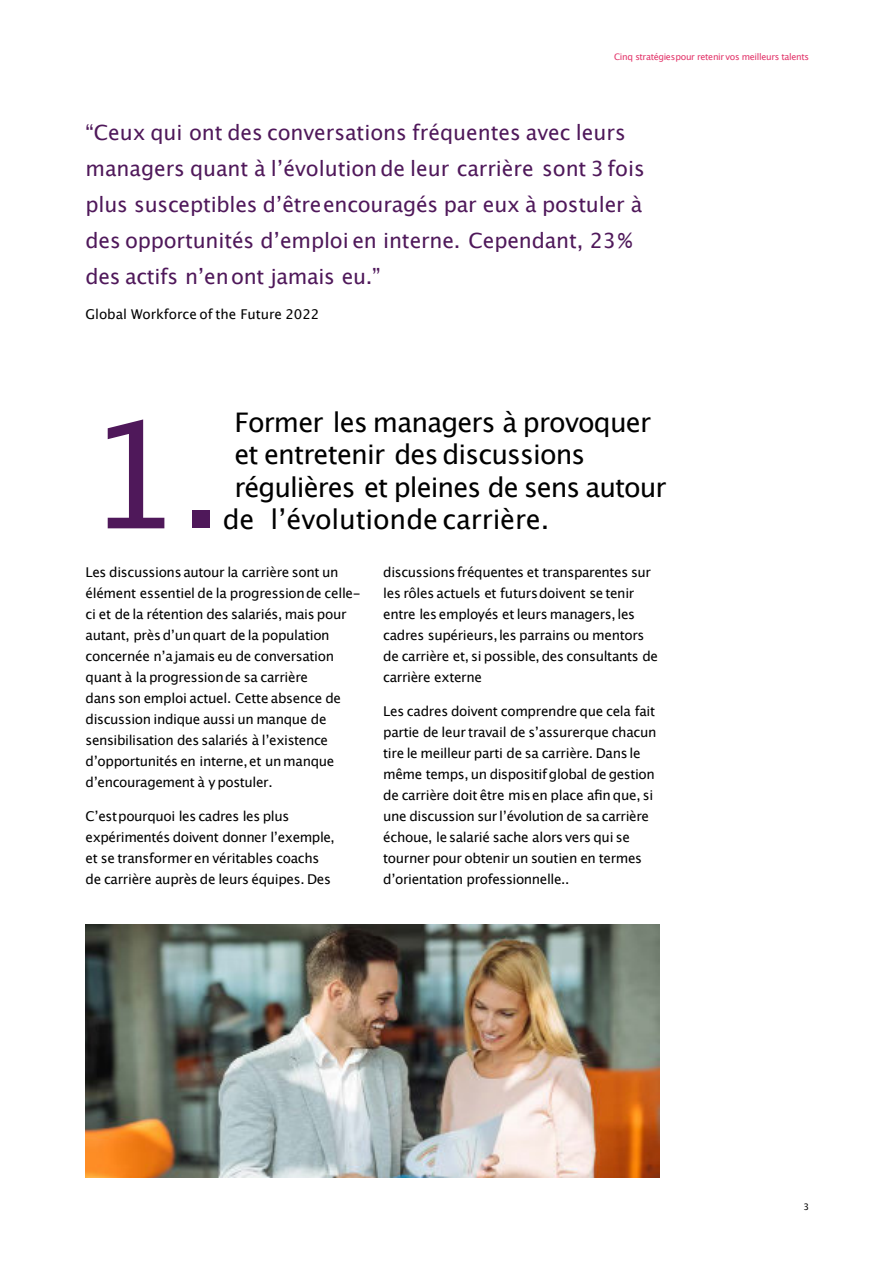
<style>
.page{position:relative;width:894px;height:1263px;background:#fff}
.page>*{position:absolute;margin:0;border:0;box-sizing:border-box;transform-origin:0 0}
.t1{font:147px "Lucida Grande";color:#4f185a}
.t2{font:27px/32.4px "Lucida Grande";letter-spacing:-.03em;color:#000}
.t3{font:21px/36px "Lucida Grande";letter-spacing:-.01em;color:#4f185a}
.t4{font:13.5px/21px "Lucida Grande";letter-spacing:-.025em;color:#000}
.t5{font:13.5px "Lucida Grande";letter-spacing:-.005em;color:#000}
.t6{font:9px "Lucida Grande";letter-spacing:-.035em;color:#e23369}
.t7{font:9px "Lucida Grande";color:#000}
</style>
<div class="page">
<img style="left:86px;top:924px;width:574px;height:254px">
<p class="t6" style="left:614px;top:52px;width:197px">Cinq stratégiespour retenir vos meilleurs talents</p>
<p class="t3" style="left:86px;top:116px;width:561px">“Ceux qui ont des conversations fréquentes avec leurs managers quant à lʼévolutionde leur carrière sont 3 fois plus susceptibles dʼêtreencouragés par eux à postuler à des opportunités dʼemploi en interne. Cependant, 23% des actifs nʼenont jamais eu.”</p>
<p class="t5" style="left:86px;top:308px;width:235px">Global Workforce of the Future 2022</p>
<h2 class="t2" style="left:234px;top:408px;width:418px">Former les managers à provoquer et entretenir des discussions</h2>
<h1 class="t1" style="left:86px;top:413px;width:140px">1.</h1>
<h2 class="t2" style="left:223px;top:473px;width:445px;text-indent:12px">régulières et pleines de sens autour de lʼévolutionde carrière.</h2>
<p class="t4" style="left:86px;top:563px;width:277px">Les discussions autour la carrière sont un élément essentiel de la progressionde celle&shy;ci et de la rétention des salariés, mais pour autant, prèsdʼunquart de la population concernée nʼajamais eu de conversation quant à la progressionde sa carrière<br>dans son emploi actuel. Cette absence de discussion indique aussi un manque de sensibilisation des salariés à lʼexistence dʼopportunités en interne,et un manque dʼencouragement à y postuler.</p>
<p class="t4" style="left:86px;top:806px;width:251px">Cʼestpourquoi les cadres les plus expérimentés doivent donner lʼexemple, et se transformer en véritables coachs de carrière auprès de leurs équipes. Des</p>
<p class="t4" style="left:383px;top:563px;width:276px">discussions fréquentes et transparentes sur les rôles actuels et futursdoivent se tenir entre les employés et leurs managers, les cadres supérieurs,les parrains ou mentors de carrière et, si possible, des consultants de carrière externe</p>
<p class="t4" style="left:383px;top:701px;width:275px">Les cadres doivent comprendre que cela fait partie de leur travail de sʼassurerque chacun tire le meilleur parti de sa carrière. Dans le même temps, un dispositif global de gestion de carrière doit être misen place afin que, si une discussion sur lʼévolution de sa carrière échoue, le salarié sache alors vers qui se tourner pour obtenir un soutien en termes dʼorientation professionnelle..</p>
<p class="t7" style="left:804px;top:1203px;width:7px">3</p>
</div>
